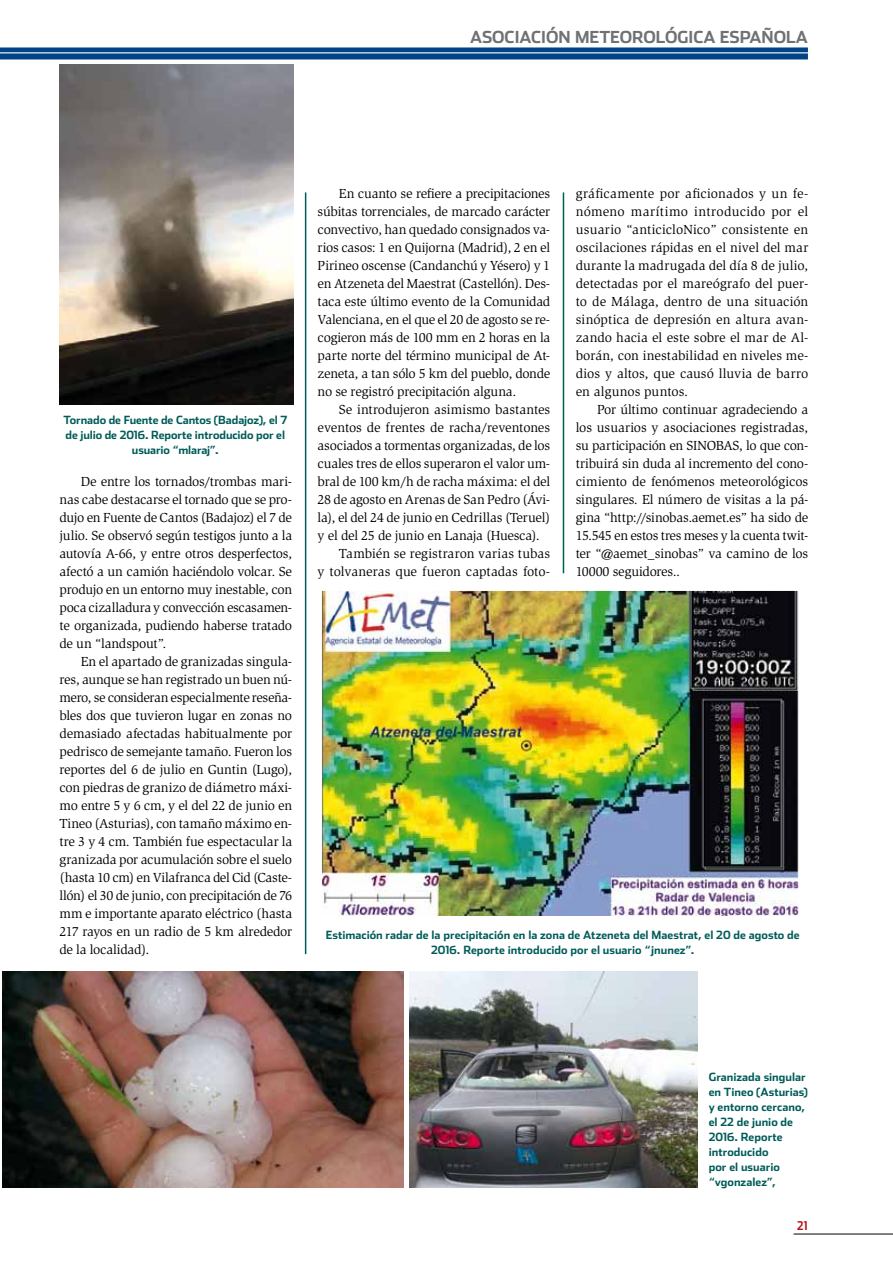
<style>
.page{position:relative;width:893px;height:1263px;background:#fff}
.page>*{position:absolute;margin:0;border:0;box-sizing:border-box;transform-origin:0 0}
.t1{font:700 16.5px "Stainless";color:#707172}
.t2{font:13.5px/18px "Slimbach Std";letter-spacing:-.01em;color:#000;text-align:justify}
.t3{font:700 12px "Stainless Cond";color:#b51621}
.t4{font:700 11.25px/15px "Stainless";color:#005c58;text-align:center}
</style>
<div class="page">
<div style="left:0;top:47px;width:808px;height:12px;background:#004387"></div>
<hr style="left:0;top:52px;width:808px;height:1px;background:#fff">
<hr style="left:794px;top:1234px;width:99px;height:1px;background:#000">
<img style="left:2px;top:972px;width:401px;height:216px">
<img style="left:409px;top:971px;width:288px;height:217px">
<hr style="left:305px;top:192px;width:1px;height:762px;background:#005c58">
<hr style="left:563px;top:192px;width:1px;height:381px;background:#005c58">
<img style="left:323px;top:592px;width:474px;height:324px">
<div style="left:321px;top:590px;width:478px;height:333px;border:1px solid #fff"></div>
<img style="left:60px;top:64px;width:233px;height:340px">
<p class="t1" style="left:470px;top:27px;width:11px">ASOCIACIÓN</p>
<p class="t1" style="left:575px;top:27px;width:26px">METEOROLÓGICA</p>
<p class="t1" style="left:720px;top:27px;width:66px">ESPAÑOLA</p>
<p class="t4" style="left:63px;top:413px;width:225px">Tornado de Fuente de Cantos (Badajoz), el 7 de julio de 2016. Reporte introducido por el usuario “mlaraj”.</p>
<p class="t2" style="left:60px;top:473px;width:234px;text-indent:21px">De entre los tornados/trombas mari&shy;nas cabe destacarse el tornado que se pro&shy;dujo en Fuente de Cantos (Badajoz) el 7 de julio. Se observó según testigos junto a la autovía A-66, y entre otros desperfectos, afectó a un camión haciéndolo volcar. Se produjo en un entorno muy inestable, con poca cizalladura y convección escasamen&shy;te organizada, pudiendo haberse tratado de un “landspout”.</p>
<p class="t2" style="left:60px;top:653px;width:234px;text-indent:21px">En el apartado de granizadas singula&shy;res, aunque se han registrado un buen nú&shy;mero, se consideran especialmente reseña&shy;bles dos que tuvieron lugar en zonas no demasiado afectadas habitualmente por pedrisco de semejante tamaño. Fueron los reportes del 6 de julio en Guntin (Lugo), con piedras de granizo de diámetro máxi&shy;mo entre 5 y 6 cm, y el del 22 de junio en Tineo (Asturias), con tamaño máximo en&shy;tre 3 y 4 cm. También fue espectacular la granizada por acumulación sobre el suelo (hasta 10 cm) en Vilafranca del Cid (Caste&shy;llón) el 30 de junio, con precipitación de 76 mm e importante aparato eléctrico (hasta 217 rayos en un radio de 5 km alrededor de la localidad).</p>
<p class="t2" style="left:318px;top:184px;width:234px;text-indent:21px">En cuanto se refiere a precipitaciones súbitas torrenciales, de marcado carácter convectivo, han quedado consignados va&shy;rios casos: 1 en Quijorna (Madrid), 2 en el Pirineo oscense (Candanchú y Yésero) y 1 en Atzeneta del Maestrat (Castellón). Des&shy;taca este último evento de la Comunidad Valenciana, en el que el 20 de agosto se re&shy;cogieron más de 100 mm en 2 horas en la parte norte del término municipal de At&shy;zeneta, a tan sólo 5 km del pueblo, donde no se registró precipitación alguna.</p>
<p class="t2" style="left:339px;top:400px;width:213px">Se introdujeron asimismo bastantes</p>
<p class="t2" style="left:318px;top:418px;width:234px">eventos de frentes de racha/reventones</p>
<p class="t2" style="left:318px;top:436px;width:234px">asociados a tormentas organizadas, de los</p>
<p class="t2" style="left:318px;top:454px;width:234px">cuales tres de ellos superaron el valor um-</p>
<p class="t2" style="left:318px;top:472px;width:234px">bral de 100 km/h de racha máxima: el del</p>
<p class="t2" style="left:318px;top:490px;width:234px">28 de agosto en Arenas de San Pedro (Ávi-</p>
<p class="t2" style="left:318px;top:508px;width:234px">la), el del 24 de junio en Cedrillas (Teruel)</p>
<p class="t2" style="left:318px;top:526px;width:224px">y el del 25 de junio en Lanaja (Huesca).</p>
<p class="t2" style="left:339px;top:544px;width:213px">También se registraron varias tubas</p>
<p class="t2" style="left:318px;top:562px;width:234px">y tolvaneras que fueron captadas foto-</p>
<p class="t2" style="left:576px;top:184px;width:234px">gráficamente por aficionados y un fe&shy;nómeno marítimo introducido por el usuario “anticicloNico” consistente en oscilaciones rápidas en el nivel del mar durante la madrugada del día 8 de julio, detectadas por el mareógrafo del puer&shy;to de Málaga, dentro de una situación sinóptica de depresión en altura avan&shy;zando hacia el este sobre el mar de Al&shy;borán, con inestabilidad en niveles me&shy;dios y altos, que causó lluvia de barro en algunos puntos.</p>
<p class="t2" style="left:576px;top:400px;width:234px;text-indent:21px">Por último continuar agradeciendo a los usuarios y asociaciones registradas, su participación en SINOBAS, lo que con&shy;tribuirá sin duda al incremento del cono&shy;cimiento de fenómenos meteorológicos singulares. El número de visitas a la pá&shy;gina “http://sinobas.aemet.es” ha sido de 15.545 en estos tres meses y la cuenta twit&shy;ter “@aemet_sinobas” va camino de los 10000 seguidores..</p>
<p class="t4" style="left:326px;top:927px;width:475px">Estimación radar de la precipitación en la zona de Atzeneta del Maestrat, el 20 de agosto de<br>2016. Reporte introducido por el usuario “jnunez”.</p>
<p class="t4" style="left:709px;top:1069px;width:101px;text-align:left">Granizada singular en Tineo (Asturias) y entorno cercano, el 22 de junio de<br>2016. Reporte introducido<br>por el usuario “vgonzalez”,</p>
<p class="t3" style="left:797px;top:1218px;width:12px">21</p>
</div>
